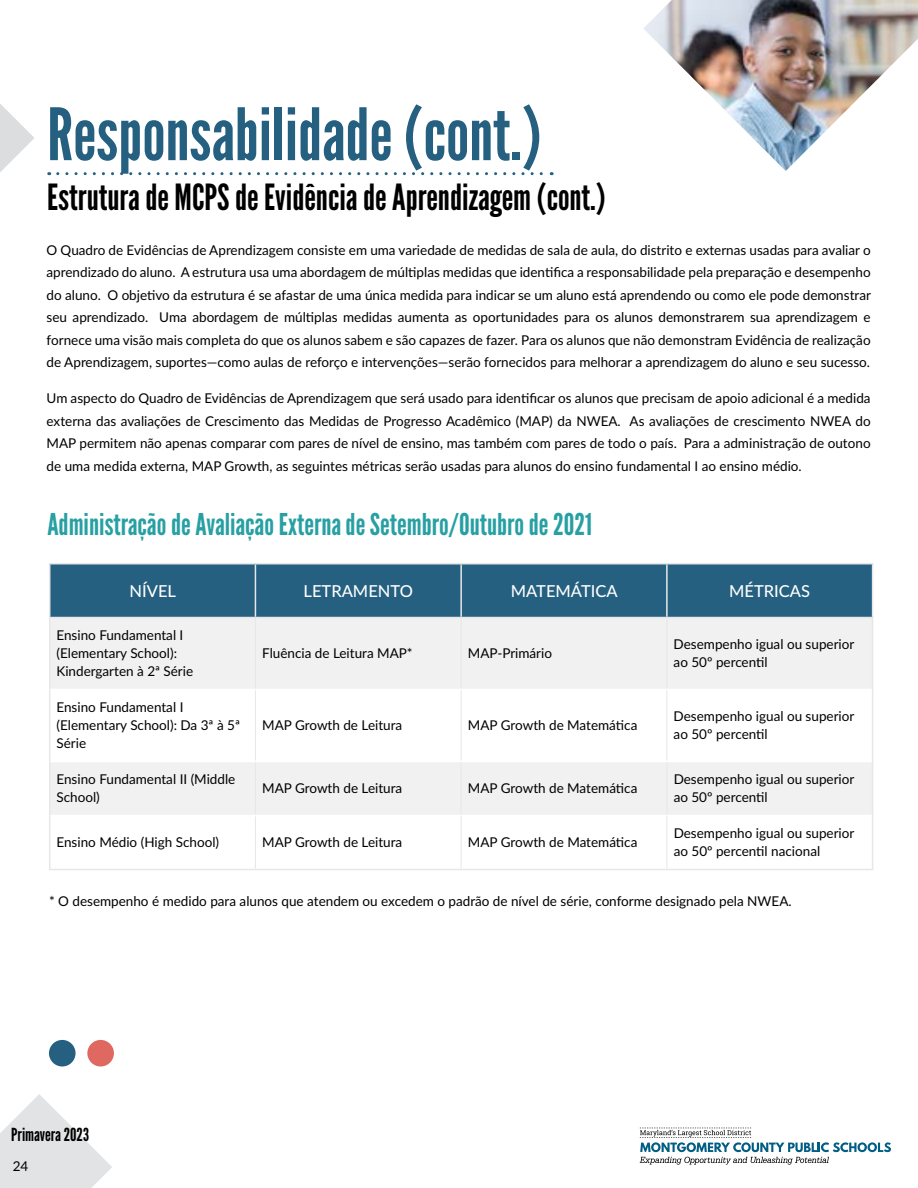
<style>
.page{position:relative;width:918px;height:1188px;background:#fff}
.page>*{position:absolute;margin:0;border:0;box-sizing:border-box;transform-origin:0 0}
.t1{font:72px "League Gothic";color:#256081}
.t2{font:36px "League Gothic";color:#000}
.t3{font:30px "League Gothic";color:#28a0a3}
.t4{font:18px "League Gothic";color:#000}
.t5{font:500 16.5px "Lato";color:#fff}
.t6{font:13.5px/18px "Lato";color:#000}
</style>
<div class="page">
<svg style="left:0;top:1094px;width:112px;height:94px"></svg>
<svg style="left:640px;top:1128px;width:251px;height:37px"></svg>
<svg style="left:0;top:104px;width:34px;height:68px"></svg>
<div style="left:50px;top:564px;width:822px;height:53px;background:#256081"></div>
<div style="left:50px;top:618px;width:822px;height:71px;background:#f1f1f2"></div>
<svg style="left:50px;top:690px;width:822px;height:179px"></svg>
<hr style="left:49px;top:618px;width:1px;height:72px;background:#e6e7e8">
<hr style="left:872px;top:618px;width:1px;height:72px;background:#e6e7e8">
<hr style="left:49px;top:690px;width:1px;height:72px;background:#e6e7e8">
<hr style="left:872px;top:690px;width:1px;height:72px;background:#e6e7e8">
<hr style="left:49px;top:762px;width:1px;height:54px;background:#e6e7e8">
<hr style="left:872px;top:762px;width:1px;height:54px;background:#e6e7e8">
<hr style="left:49px;top:816px;width:1px;height:53px;background:#e6e7e8">
<hr style="left:872px;top:816px;width:1px;height:53px;background:#e6e7e8">
<hr style="left:49px;top:869px;width:206px;height:1px;background:#e6e7e8">
<hr style="left:255px;top:869px;width:206px;height:1px;background:#e6e7e8">
<hr style="left:461px;top:869px;width:206px;height:1px;background:#e6e7e8">
<hr style="left:667px;top:869px;width:206px;height:1px;background:#e6e7e8">
<hr style="left:255px;top:618px;width:1px;height:71px;background:#e6e7e8">
<hr style="left:461px;top:618px;width:1px;height:71px;background:#e6e7e8">
<hr style="left:667px;top:618px;width:1px;height:71px;background:#e6e7e8">
<hr style="left:255px;top:690px;width:1px;height:71px;background:#e6e7e8">
<hr style="left:461px;top:690px;width:1px;height:71px;background:#e6e7e8">
<hr style="left:667px;top:690px;width:1px;height:71px;background:#e6e7e8">
<hr style="left:255px;top:762px;width:1px;height:53px;background:#e6e7e8">
<hr style="left:461px;top:762px;width:1px;height:53px;background:#e6e7e8">
<hr style="left:667px;top:762px;width:1px;height:53px;background:#e6e7e8">
<hr style="left:255px;top:816px;width:1px;height:53px;background:#e6e7e8">
<hr style="left:461px;top:816px;width:1px;height:53px;background:#e6e7e8">
<hr style="left:667px;top:816px;width:1px;height:53px;background:#e6e7e8">
<hr style="left:50px;top:761px;width:205px;height:1px;background:#fff">
<hr style="left:255px;top:761px;width:206px;height:1px;background:#fff">
<hr style="left:461px;top:761px;width:206px;height:1px;background:#fff">
<hr style="left:667px;top:761px;width:205px;height:1px;background:#fff">
<hr style="left:50px;top:815px;width:205px;height:1px;background:#fff">
<hr style="left:255px;top:815px;width:206px;height:1px;background:#fff">
<hr style="left:461px;top:815px;width:206px;height:1px;background:#fff">
<hr style="left:667px;top:815px;width:205px;height:1px;background:#fff">
<hr style="left:49px;top:563px;width:206px;height:1px;background:#e6e7e8">
<hr style="left:49px;top:564px;width:1px;height:53px;background:#e6e7e8">
<hr style="left:49px;top:617px;width:206px;height:1px;background:#e6e7e8">
<hr style="left:255px;top:563px;width:206px;height:1px;background:#e6e7e8">
<hr style="left:255px;top:564px;width:1px;height:53px;background:#e6e7e8">
<hr style="left:461px;top:563px;width:206px;height:1px;background:#e6e7e8">
<hr style="left:460px;top:564px;width:2px;height:53px;background:#e6e7e8">
<hr style="left:667px;top:563px;width:206px;height:1px;background:#e6e7e8">
<hr style="left:666px;top:564px;width:2px;height:53px;background:#e6e7e8">
<hr style="left:872px;top:564px;width:1px;height:53px;background:#e6e7e8">
<hr style="left:255px;top:617px;width:206px;height:1px;background:#e6e7e8">
<hr style="left:461px;top:617px;width:206px;height:1px;background:#e6e7e8">
<hr style="left:667px;top:617px;width:206px;height:1px;background:#e6e7e8">
<img style="left:643px;top:0;width:275px;height:171px">
<svg style="left:58px;top:172px;width:494px;height:3px"></svg>
<div style="left:49px;top:1040px;width:27px;height:26px;background:#256081;border-radius:50%"></div>
<div style="left:87px;top:1040px;width:27px;height:26px;background:#df6860;border-radius:50%"></div>
<h1 class="t1" style="left:47px;top:92px;width:496px">Responsabilidade (cont.)</h1>
<h2 class="t2" style="left:47px;top:175px;width:560px">Estrutura de MCPS de Evidência de Aprendizagem (cont.)</h2>
<p class="t6" style="left:47px;top:238px;width:826px;line-height:22.5px;text-align:justify">O Quadro de Evidências de Aprendizagem consiste em uma variedade de medidas de sala de aula, do distrito e externas usadas para avaliar o aprendizado do aluno. A estrutura usa uma abordagem de múltiplas medidas que identifica a responsabilidade pela preparação e desempenho do aluno. O objetivo da estrutura é se afastar de uma única medida para indicar se um aluno está aprendendo ou como ele pode demonstrar seu aprendizado. Uma abordagem de múltiplas medidas aumenta as oportunidades para os alunos demonstrarem sua aprendizagem e fornece uma visão mais completa do que os alunos sabem e são capazes de fazer. Para os alunos que não demonstram Evidência de realização de Aprendizagem, suportes—como aulas de reforço e intervenções—serão fornecidos para melhorar a aprendizagem do aluno e seu sucesso.</p>
<p class="t6" style="left:47px;top:387px;width:826px;line-height:22.5px;text-align:justify">Um aspecto do Quadro de Evidências de Aprendizagem que será usado para identificar os alunos que precisam de apoio adicional é a medida externa das avaliações de Crescimento das Medidas de Progresso Acadêmico (MAP) da NWEA. As avaliações de crescimento NWEA do MAP permitem não apenas comparar com pares de nível de ensino, mas também com pares de todo o país. Para a administração de outono de uma medida externa, MAP Growth, as seguintes métricas serão usadas para alunos do ensino fundamental I ao ensino médio.</p>
<h3 class="t3" style="left:47px;top:506px;width:546px">Administração de Avaliação Externa de Setembro/Outubro de 2021</h3>
<p class="t5" style="left:130px;top:579px;width:48px">NÍVEL</p>
<p class="t5" style="left:304px;top:579px;width:111px">LETRAMENTO</p>
<p class="t5" style="left:511px;top:579px;width:108px">MATEMÁTICA</p>
<p class="t5" style="left:729px;top:579px;width:82px">MÉTRICAS</p>
<p class="t6" style="left:56px;top:626px;width:138px">Ensino Fundamental I (Elementary School):<br>Kindergarten à 2ª Série</p>
<p class="t6" style="left:262px;top:644px;width:152px">Fluência de Leitura MAP*</p>
<p class="t6" style="left:468px;top:644px;width:86px">MAP-Primário</p>
<p class="t6" style="left:674px;top:635px;width:182px">Desempenho igual ou superior ao 50º percentil</p>
<p class="t6" style="left:56px;top:698px;width:185px">Ensino Fundamental I (Elementary School): Da 3ª à 5ª<br>Série</p>
<p class="t6" style="left:262px;top:716px;width:142px">MAP Growth de Leitura</p>
<p class="t6" style="left:468px;top:716px;width:171px">MAP Growth de Matemática</p>
<p class="t6" style="left:674px;top:707px;width:182px">Desempenho igual ou superior ao 50º percentil</p>
<p class="t6" style="left:56px;top:770px;width:180px">Ensino Fundamental II (Middle<br>School)</p>
<p class="t6" style="left:262px;top:778px;width:142px">MAP Growth de Leitura</p>
<p class="t6" style="left:468px;top:778px;width:171px">MAP Growth de Matemática</p>
<p class="t6" style="left:674px;top:769px;width:182px">Desempenho igual ou superior ao 50º percentil</p>
<p class="t6" style="left:57px;top:832px;width:164px">Ensino Médio (High School)</p>
<p class="t6" style="left:262px;top:832px;width:142px">MAP Growth de Leitura</p>
<p class="t6" style="left:468px;top:832px;width:171px">MAP Growth de Matemática</p>
<p class="t6" style="left:674px;top:823px;width:182px">Desempenho igual ou superior ao 50º percentil nacional</p>
<p class="t6" style="left:49px;top:892px;width:744px">* O desempenho é medido para alunos que atendem ou excedem o padrão de nível de série, conforme designado pela NWEA.</p>
<h3 class="t4" style="left:11px;top:1124px;width:79px">Primavera 2023</h3>
<p class="t6" style="left:13px;top:1156px;width:17px">24</p>
</div>
